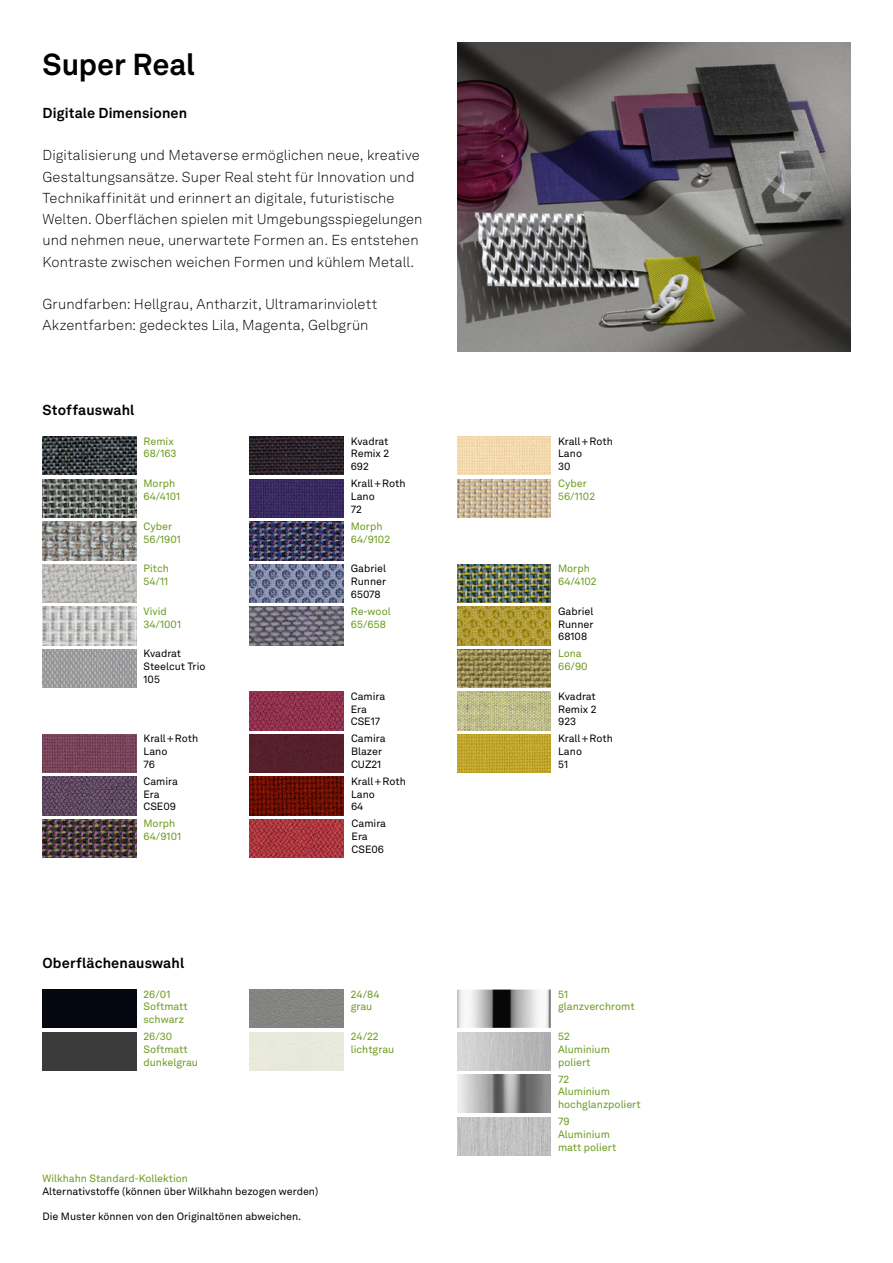
<style>
.page{position:relative;width:893px;height:1263px;background:#fff}
.page>*{position:absolute;margin:0;border:0;box-sizing:border-box;transform-origin:0 0}
.t1{font:700 30px "Akkurat LL";letter-spacing:-.005em;color:#000}
.t2{font:300 14.25px/21.3px "Akkurat LL";letter-spacing:.01em;color:#000}
.t3{font:700 14.25px "Akkurat LL";letter-spacing:.01em;color:#000}
.t4{font:10.5px/12.8px "Akkurat LL";color:#000}
.t5{font:10.5px/12.8px "Akkurat LL";color:#6b9a1d}
</style>
<div class="page">
<img style="left:457px;top:43px;width:393px;height:309px">
<img style="left:43px;top:437px;width:93px;height:38px">
<img style="left:43px;top:479px;width:93px;height:38px">
<img style="left:43px;top:522px;width:93px;height:38px">
<img style="left:43px;top:564px;width:93px;height:38px">
<img style="left:43px;top:607px;width:93px;height:38px">
<img style="left:43px;top:649px;width:93px;height:39px">
<img style="left:43px;top:734px;width:93px;height:39px">
<img style="left:43px;top:819px;width:93px;height:39px">
<img style="left:43px;top:777px;width:93px;height:38px">
<div style="left:43px;top:989px;width:93px;height:39px;background:#04070e"></div>
<div style="left:43px;top:1032px;width:93px;height:38px;background:#3a3b3c"></div>
<img style="left:250px;top:989px;width:93px;height:39px">
<img style="left:457px;top:1032px;width:94px;height:38px">
<img style="left:457px;top:989px;width:94px;height:39px">
<img style="left:457px;top:1074px;width:94px;height:39px">
<img style="left:457px;top:1117px;width:94px;height:38px">
<img style="left:250px;top:437px;width:93px;height:38px">
<img style="left:250px;top:479px;width:93px;height:38px">
<img style="left:250px;top:522px;width:93px;height:38px">
<img style="left:250px;top:564px;width:93px;height:38px">
<img style="left:250px;top:607px;width:93px;height:38px">
<div style="left:250px;top:734px;width:93px;height:39px;background:#55202c"></div>
<img style="left:250px;top:819px;width:93px;height:39px">
<img style="left:250px;top:777px;width:93px;height:38px">
<img style="left:250px;top:692px;width:93px;height:38px">
<img style="left:457px;top:437px;width:94px;height:38px">
<img style="left:457px;top:479px;width:94px;height:38px">
<img style="left:457px;top:564px;width:94px;height:38px">
<img style="left:457px;top:607px;width:94px;height:38px">
<img style="left:457px;top:649px;width:94px;height:39px">
<img style="left:457px;top:692px;width:94px;height:38px">
<img style="left:457px;top:734px;width:94px;height:39px">
<h1 class="t1" style="left:43px;top:42px;width:154px">Super Real</h1>
<p class="t3" style="left:43px;top:102px;width:146px">Digitale Dimensionen</p>
<p class="t2" style="left:43px;top:144px;width:382px">Digitalisierung und Metaverse ermöglichen neue, kreative Gestaltungsansätze. Super Real steht für Innovation und Technikaffinität und erinnert an digitale, futuristische Welten. Oberflächen spielen mit Umgebungsspiegelungen und nehmen neue, unerwartete Formen an. Es entstehen Kontraste zwischen weichen Formen und kühlem Metall.</p>
<p class="t2" style="left:43px;top:293px;width:336px">Grundfarben: Hellgrau, Antharzit, Ultramarinviolett<br>Akzentfarben: gedecktes Lila, Magenta, Gelbgrün</p>
<p class="t3" style="left:43px;top:399px;width:93px">Stoffauswahl</p>
<p class="t5" style="left:144px;top:434px;width:35px">Remix<br>68/163</p>
<p class="t5" style="left:144px;top:477px;width:38px">Morph<br>64/4101</p>
<p class="t5" style="left:144px;top:519px;width:39px">Cyber<br>56/1901</p>
<p class="t5" style="left:144px;top:562px;width:27px">Pitch<br>54/11</p>
<p class="t5" style="left:144px;top:604px;width:39px">Vivid<br>34/1001</p>
<p class="t4" style="left:144px;top:647px;width:63px">Kvadrat<br>Steelcut Trio<br>105</p>
<p class="t4" style="left:144px;top:732px;width:56px">Krall+Roth<br>Lano<br>76</p>
<p class="t4" style="left:144px;top:774px;width:36px">Camira<br>Era<br>CSE09</p>
<p class="t5" style="left:144px;top:817px;width:39px">Morph<br>64/9101</p>
<p class="t4" style="left:351px;top:434px;width:40px;text-align:justify">Kvadrat Remix 2<br>692</p>
<p class="t4" style="left:351px;top:477px;width:56px">Krall+Roth<br>Lano<br>72</p>
<p class="t5" style="left:351px;top:519px;width:41px">Morph<br>64/9102</p>
<p class="t4" style="left:351px;top:562px;width:37px;text-align:justify">Gabriel Runner 65078</p>
<p class="t5" style="left:351px;top:604px;width:41px">Re-wool<br>65/658</p>
<p class="t4" style="left:351px;top:689px;width:36px">Camira<br>Era<br>CSE17</p>
<p class="t4" style="left:351px;top:732px;width:36px">Camira<br>Blazer<br>CUZ21</p>
<p class="t4" style="left:351px;top:774px;width:56px">Krall+Roth<br>Lano<br>64</p>
<p class="t4" style="left:352px;top:817px;width:36px">Camira<br>Era<br>CSE06</p>
<p class="t4" style="left:558px;top:434px;width:56px">Krall+Roth<br>Lano<br>30</p>
<p class="t5" style="left:558px;top:477px;width:38px">Cyber<br>56/1102</p>
<p class="t5" style="left:558px;top:562px;width:40px">Morph<br>64/4102</p>
<p class="t4" style="left:558px;top:604px;width:37px;text-align:justify">Gabriel Runner 68108</p>
<p class="t5" style="left:558px;top:647px;width:31px">Lona<br>66/90</p>
<p class="t4" style="left:558px;top:689px;width:40px;text-align:justify">Kvadrat Remix 2<br>923</p>
<p class="t4" style="left:558px;top:732px;width:56px">Krall+Roth<br>Lano<br>51</p>
<p class="t3" style="left:43px;top:952px;width:143px">Oberflächenauswahl</p>
<p class="t5" style="left:144px;top:987px;width:46px">26/01<br>Softmatt schwarz</p>
<p class="t5" style="left:144px;top:1029px;width:56px">26/30<br>Softmatt dunkelgrau</p>
<p class="t5" style="left:43px;top:1172px;width:147px">Wilkhahn Standard-Kollektion</p>
<p class="t4" style="left:43px;top:1184px;width:277px">Alternativstoffe (können über Wilkhahn bezogen werden)</p>
<p class="t4" style="left:43px;top:1210px;width:260px">Die Muster können von den Originaltönen abweichen.</p>
<p class="t5" style="left:351px;top:987px;width:30px">24/84 grau</p>
<p class="t5" style="left:351px;top:1029px;width:45px">24/22 lichtgrau</p>
<p class="t5" style="left:558px;top:1029px;width:53px">52<br>Aluminium poliert</p>
<p class="t5" style="left:558px;top:987px;width:78px">51 glanzverchromt</p>
<p class="t5" style="left:558px;top:1072px;width:84px">72<br>Aluminium hochglanzpoliert</p>
<p class="t5" style="left:558px;top:1114px;width:60px">79<br>Aluminium matt poliert</p>
</div>
